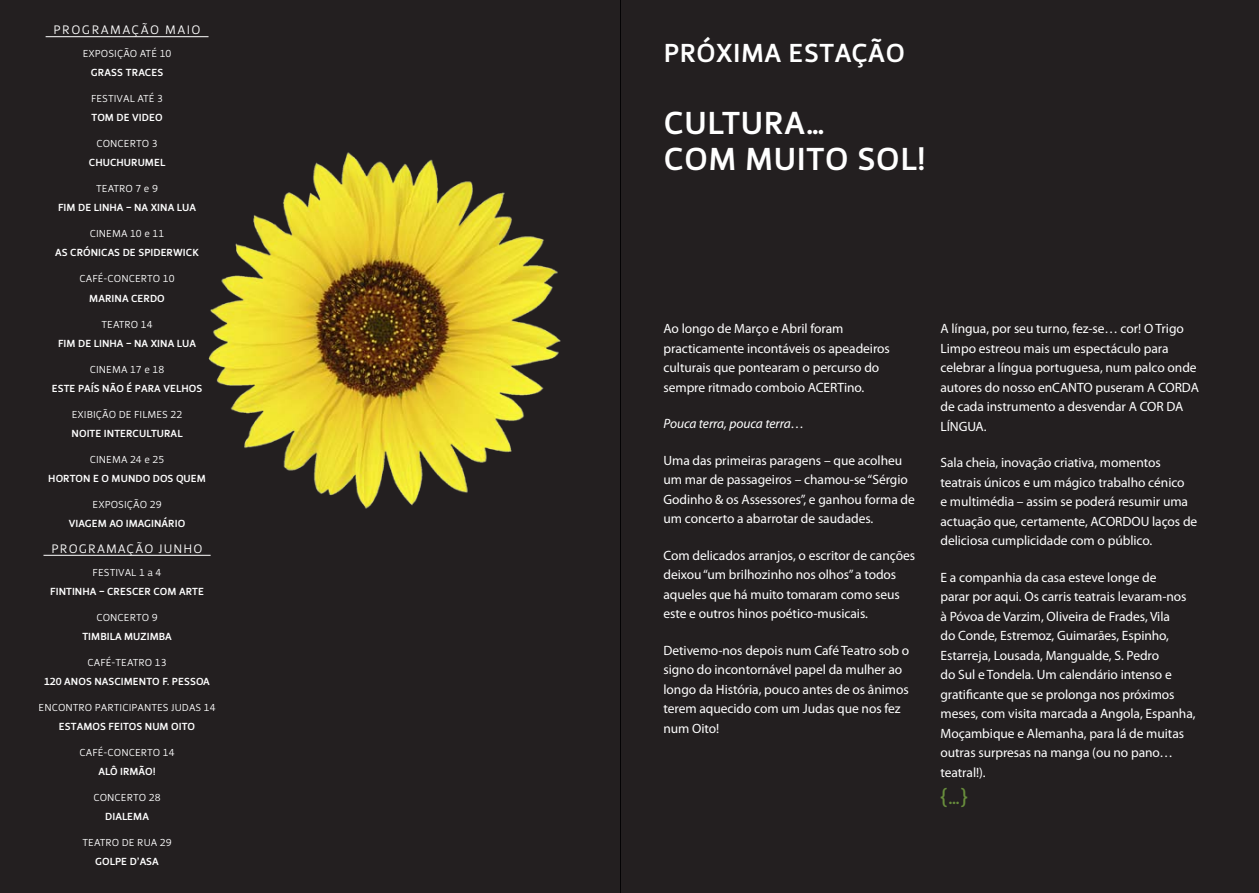
<style>
.page{position:relative;width:1259px;height:893px;background:#fff}
.page>*{position:absolute;margin:0;border:0;box-sizing:border-box;transform-origin:0 0}
.t1{font:33px/36px "Priva Three Pro";letter-spacing:.02em;color:#fff}
.t2{font:27px "Priva Three Pro";letter-spacing:.02em;color:#fff}
.t3{font:21px "Priva Two Pro";color:#688d3c}
.t4{font:13.5px/19.5px "Myriad Pro";letter-spacing:-.005em;color:#fff}
.t5{font:italic 13.5px "Myriad Pro";letter-spacing:-.005em;color:#fff}
.t6{font:12.75px "Priva One Pro";letter-spacing:.085em;color:#fff}
.t7{font:12.75px "Priva One Pro";letter-spacing:.115em;color:#fff}
.t8{font:10.65px "Priva Three Pro";letter-spacing:.005em;color:#fff}
.t9{font:10.5px "Priva One Pro";color:#fff}
</style>
<div class="page">
<div style="left:621px;top:0;width:638px;height:893px;background:#231f20"></div>
<div style="left:0;top:0;width:621px;height:893px;background:#231f20"></div>
<hr style="left:46px;top:36px;width:162px;height:1px;background:#fff">
<hr style="left:43px;top:555px;width:168px;height:1px;background:#fff">
<img style="left:208px;top:152px;width:353px;height:357px">
<p class="t7" style="left:54px;top:22px;width:121px">PROGRAMAÇÃO MAIO</p>
<p class="t9" style="left:83px;top:47px;width:38px">EXPOSIÇÃO</p>
<p class="t9" style="left:140px;top:47px;width:33px">ATÉ 10</p>
<p class="t8" style="left:91px;top:66px;width:73px">GRASS TRACES</p>
<p class="t9" style="left:91px;top:92px;width:74px">FESTIVAL ATÉ 3</p>
<p class="t8" style="left:92px;top:111px;width:73px">TOM DE VIDEO</p>
<p class="t9" style="left:96px;top:137px;width:63px">CON CERTO 3</p>
<p class="t8" style="left:89px;top:156px;width:78px">CHUCHURUMEL</p>
<p class="t9" style="left:96px;top:182px;width:63px">TEATRO 7 E 9</p>
<p class="t8" style="left:58px;top:201px;width:139px">FIM DE LINHA – NA XINA LUA</p>
<p class="t9" style="left:90px;top:227px;width:14px">CINEMA</p>
<p class="t9" style="left:130px;top:227px;width:36px">10 E 11</p>
<p class="t8" style="left:55px;top:246px;width:145px">AS CRÓNICAS DE SPIDERWICK</p>
<p class="t9" style="left:79px;top:272px;width:97px">CAFÉ-CON CERTO 10</p>
<p class="t8" style="left:89px;top:291px;width:77px">MARINA CERDO</p>
<p class="t9" style="left:101px;top:317px;width:53px">TEATRO 14</p>
<p class="t8" style="left:58px;top:336px;width:139px">FIM DE LINHA – NA XINA LUA</p>
<p class="t9" style="left:90px;top:362px;width:14px">CINEMA</p>
<p class="t9" style="left:130px;top:362px;width:36px">17 E 18</p>
<p class="t8" style="left:52px;top:381px;width:151px">ESTE PAÍS NÃO É PARA VELHOS</p>
<p class="t9" style="left:72px;top:407px;width:28px">EXIBIÇÃO</p>
<p class="t9" style="left:119px;top:407px;width:65px">DE FI LMES 22</p>
<p class="t8" style="left:72px;top:426px;width:112px">NOITE INTERCULTURAL</p>
<p class="t9" style="left:90px;top:453px;width:14px">CINEMA</p>
<p class="t9" style="left:130px;top:453px;width:36px">24 E 25</p>
<p class="t8" style="left:48px;top:471px;width:159px">HORTON E O MUNDO DOS QUEM</p>
<p class="t9" style="left:93px;top:498px;width:38px">EXPOSIÇÃO</p>
<p class="t9" style="left:150px;top:498px;width:13px">29</p>
<p class="t8" style="left:69px;top:517px;width:118px">VIAGEM AO IMAGINÁRIO</p>
<p class="t6" style="left:52px;top:541px;width:117px">PROGRAMAÇÃO JUNHO</p>
<p class="t9" style="left:93px;top:565px;width:70px">FESTIVAL 1 A 4</p>
<p class="t8" style="left:50px;top:584px;width:155px">FINTINHA – CRESCER COM ARTE</p>
<p class="t9" style="left:96px;top:610px;width:63px">CON CERTO 9</p>
<p class="t8" style="left:82px;top:629px;width:91px">TIMBILA MUZIMBA</p>
<p class="t9" style="left:87px;top:655px;width:81px">CAFÉ-TEATRO 13</p>
<p class="t8" style="left:44px;top:674px;width:29px">120 ANO</p>
<p class="t8" style="left:86px;top:674px;width:125px">S NASCIMENTO F. PESSOA</p>
<p class="t9" style="left:39px;top:701px;width:178px">EN CONTRO PARTI CI PANTES JU DAS 14</p>
<p class="t8" style="left:59px;top:720px;width:138px">ESTAMOS FEITOS NUM OITO</p>
<p class="t9" style="left:79px;top:746px;width:97px">CAFÉ-CON CERTO 14</p>
<p class="t8" style="left:98px;top:765px;width:59px">ALÔ IRMÃO!</p>
<p class="t9" style="left:93px;top:791px;width:69px">CON CERTO 28</p>
<p class="t8" style="left:105px;top:810px;width:45px">DIALEMA</p>
<p class="t9" style="left:83px;top:836px;width:63px">TEATRO DE RUA</p>
<p class="t9" style="left:160px;top:836px;width:13px">29</p>
<p class="t8" style="left:95px;top:855px;width:65px">GOLPE D’ASA</p>
<h2 class="t2" style="left:663px;top:35px;width:86px">PRÓXIMA</h2>
<h2 class="t2" style="left:788px;top:35px;width:49px">ESTAÇÃO</h2>
<h1 class="t1" style="left:664px;top:105px;width:163px">CULTURA…<br>COM</h1>
<h1 class="t1" style="left:745px;top:141px;width:69px">MUITO</h1>
<h1 class="t1" style="left:857px;top:141px;width:70px">SOL!</h1>
<p class="t4" style="left:663px;top:319px;width:228px">Ao longo de Março e Abril foram practicamente incontáveis os apeadeiros culturais que pontearam o percurso do sempre ritmado comboio ACERTino.</p>
<p class="t5" style="left:663px;top:415px;width:142px">Pouca terra, pouca terra…</p>
<p class="t4" style="left:663px;top:450px;width:253px">Uma das primeiras paragens – que acolheu um mar de passageiros – chamou-se “Sérgio Godinho &amp; os Assessores”, e ganhou forma de um concerto a abarrotar de saudades.</p>
<p class="t4" style="left:663px;top:545px;width:253px">Com delicados arranjos, o escritor de canções deixou “um brilhozinho nos olhos” a todos aqueles que há muito tomaram como seus este e outros hinos poético-musicais.</p>
<p class="t4" style="left:663px;top:640px;width:247px">Detivemo-nos depois num Café Teatro sob o signo do incontornável papel da mulher ao longo da História, pouco antes de os ânimos terem aquecido com um Judas que nos fez num Oito!</p>
<p class="t4" style="left:940px;top:319px;width:260px">A língua, por seu turno, fez-se… cor! O Trigo Limpo estreou mais um espectáculo para celebrar a língua portuguesa, num palco onde autores do nosso enCANTO puseram A CORDA de cada instrumento a desvendar A COR DA LÍNGUA.</p>
<p class="t4" style="left:940px;top:453px;width:258px">Sala cheia, inovação criativa, momentos teatrais únicos e um mágico trabalho cénico<br>e multimédia – assim se poderá resumir uma actuação que, certamente, ACORDOU laços de deliciosa cumplicidade com o público.</p>
<p class="t4" style="left:940px;top:567px;width:257px">E a companhia da casa esteve longe de<br>parar por aqui. Os carris teatrais levaram-nos à Póvoa de Varzim, Oliveira de Frades, Vila<br>do Conde, Estremoz, Guimarães, Espinho, Estarreja, Lousada, Mangualde, S. Pedro<br>do Sul e Tondela. Um calendário intenso e gratificante que se prolonga nos próximos meses, com visita marcada a Angola, Espanha, Moçambique e Alemanha, para lá de muitas outras surpresas na manga (ou no pano… teatral!).</p>
<h3 class="t3" style="left:940px;top:783px;width:30px">{…}</h3>
</div>
